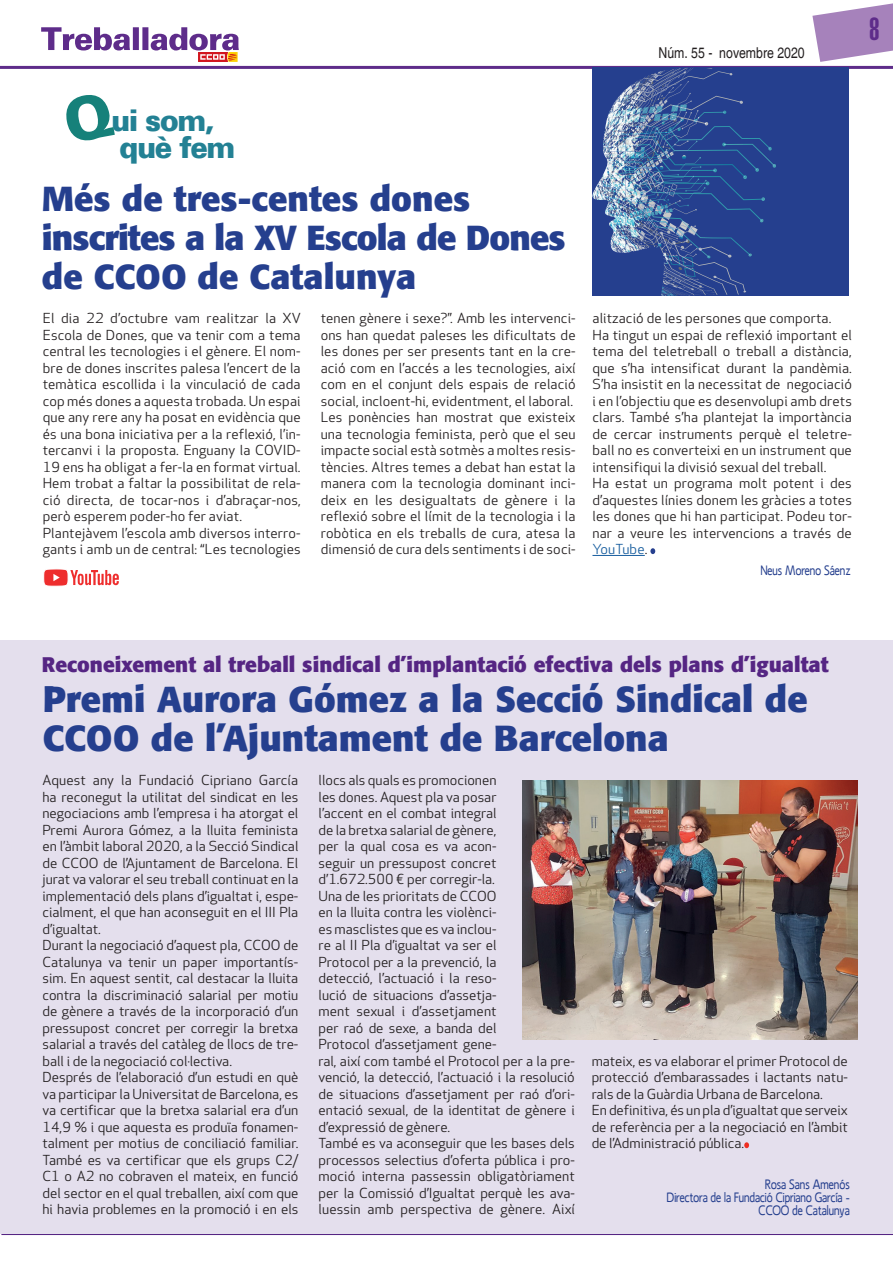
<style>
.page{position:relative;width:893px;height:1263px;background:#fff}
.page>*{position:absolute;margin:0;border:0;box-sizing:border-box;transform-origin:0 0}
.t1{font:700 36px/39px "Formata";color:#253f8e}
.t2{font:700 34.5px/39px "Formata";color:#253f8e}
.t3{font:900 extra-condensed 31.5px "Helvetica";color:#5e2c8a}
.t4{font:900 30px "Univers 75";letter-spacing:-.05em;color:#238194;scale:.96 1}
.t5{font:700 21px "Formata";color:#552583}
.t6{font:condensed 15px "Helvetica";color:#231f20}
.t7{font:13.5px/16.5px "Apex New";color:#231f20;scale:1.06 1}
.t8{font:13.5px/12.8px "Ligurino";color:#253f8e;text-align:right;scale:.9 1}
.s1{color:#175d9e}
</style>
<div class="page">
<svg style="left:812px;top:3px;width:81px;height:59px"></svg>
<hr style="left:0;top:66px;width:893px;height:3px;background:#5e2c8a">
<hr style="left:1px;top:1233px;width:892px;height:2px;background:#552583">
<svg style="left:41px;top:27px;width:198px;height:35px"></svg>
<div style="left:0;top:640px;width:893px;height:593px;background:#e4dfed"></div>
<div style="left:592px;top:68px;width:257px;height:228px;background:#253f8e"></div>
<svg style="left:592px;top:68px;width:184px;height:228px"></svg>
<img style="left:616px;top:252px;width:53px;height:30px">
<img style="left:641px;top:101px;width:1px;height:31px">
<img style="left:609px;top:179px;width:13px;height:15px">
<img style="left:601px;top:152px;width:34px;height:27px">
<img style="left:609px;top:202px;width:16px;height:35px">
<img style="left:609px;top:101px;width:32px;height:35px">
<img style="left:616px;top:81px;width:25px;height:20px">
<hr style="left:592px;top:555px;width:53px;height:1px;background:#175d9e">
<svg style="left:650px;top:548px;width:5px;height:6px"></svg>
<svg style="left:43px;top:569px;width:76px;height:18px"></svg>
<img style="left:522px;top:780px;width:335px;height:259px">
<svg style="left:744px;top:1142px;width:5px;height:6px"></svg>
<p class="t6" style="left:658px;top:44px;width:148px">Núm. 55 - novembre 2020</p>
<h3 class="t3" style="left:869px;top:11px;width:12px">8</h3>
<h3 class="t4" style="left:111px;top:101px;width:109px">ui som,</h3>
<h3 class="t4" style="left:119px;top:128px;width:122px">què fem</h3>
<h2 class="t2" style="left:42px;top:179px;width:525px">Més de tres-centes dones inscrites a la XV Escola de Dones de CCOO de Catalunya</h2>
<p class="t7" style="left:43px;top:310px;width:245px">El dia 22 d’octubre vam realitzar la XV Escola de Dones, que va tenir com a tema central les tecnologies i el gènere. El nom&shy;bre de dones inscrites palesa l’encert de la temàtica escollida i la vinculació de cada cop més dones a aquesta trobada. Un espai que any rere any ha posat en evidència que és una bona iniciativa per a la reflexió, l’in&shy;tercanvi i la proposta. Enguany la COVID-19 ens ha obligat a fer-la en format virtual.<br>Hem trobat a faltar la possibilitat de rela&shy;ció directa, de tocar-nos i d’abraçar-nos, però esperem poder-ho fer aviat.<br>Plantejàvem l’escola amb diversos interro&shy;gants i amb un de central: “Les tecnologies</p>
<p class="t7" style="left:321px;top:310px;width:242px">tenen gènere i sexe?”. Amb les intervenci&shy;ons han quedat paleses les dificultats de les dones per ser presents tant en la cre&shy;ació com en l’accés a les tecnologies, així com en el conjunt dels espais de relació social, incloent-hi, evidentment, el laboral.<br>Les ponències han mostrat que existeix una tecnologia feminista, però que el seu impacte social està sotmès a moltes resis&shy;tències. Altres temes a debat han estat la manera com la tecnologia dominant inci&shy;deix en les desigualtats de gènere i la reflexió sobre el límit de la tecnologia i la robòtica en els treballs de cura, atesa la dimensió de cura dels sentiments i de soci-</p>
<p class="t7" style="left:592px;top:310px;width:246px">alització de les persones que comporta.<br>Ha tingut un espai de reflexió important el tema del teletreball o treball a distància, que s’ha intensificat durant la pandèmia.<br>S’ha insistit en la necessitat de negociació i en l’objectiu que es desenvolupi amb drets clars. També s’ha plantejat la importància de cercar instruments perquè el teletre&shy;ball no es converteixi en un instrument que intensifiqui la divisió sexual del treball.<br>Ha estat un programa molt potent i des d’aquestes línies donem les gràcies a totes les dones que hi han participat. Podeu tor&shy;nar a veure les intervencions a través de <span class="s1">YouTube</span>.</p>
<p class="t8" style="left:761px;top:564px;width:101px">Neus Moreno Sáenz</p>
<h3 class="t5" style="left:42px;top:652px;width:788px">Reconeixement al treball sindical d’implantació efectiva dels plans d’igualtat</h3>
<h1 class="t1" style="left:43px;top:679px;width:766px">Premi Aurora Gómez a la Secció Sindical de<br>CCOO de l’Ajuntament de Barcelona</h1>
<p class="t7" style="left:43px;top:772px;width:243px">Aquest any la Fundació Cipriano García ha reconegut la utilitat del sindicat en les negociacions amb l’empresa i ha atorgat el Premi Aurora Gómez, a la lluita feminista en l’àmbit laboral 2020, a la Secció Sindical de CCOO de l’Ajuntament de Barcelona. El jurat va valorar el seu treball continuat en la implementació dels plans d’igualtat i, espe&shy;cialment, el que han aconseguit en el III Pla d’igualtat.<br>Durant la negociació d’aquest pla, CCOO de Catalunya va tenir un paper importantís&shy;sim. En aquest sentit, cal destacar la lluita contra la discriminació salarial per motiu de gènere a través de la incorporació d’un pressupost concret per corregir la bretxa salarial a través del catàleg de llocs de tre&shy;ball i de la negociació col·lectiva.<br>Després de l’elaboració d’un estudi en què va participar la Universitat de Barcelona, es va certificar que la bretxa salarial era d’un 14,9 % i que aquesta es produïa fonamen&shy;talment per motius de conciliació familiar.<br>També es va certificar que els grups C2/ C1 o A2 no cobraven el mateix, en funció del sector en el qual treballen, així com que hi havia problemes en la promoció i en els</p>
<p class="t7" style="left:319px;top:772px;width:243px">llocs als quals es promocionen<br>les dones. Aquest pla va posar<br>l’accent en el combat integral<br>de la bretxa salarial de gènere,<br>per la qual cosa es va acon-<br>seguir un pressupost concret<br>d’1.672.500 € per corregir-la.<br>Una de les prioritats de CCOO<br>en la lluita contra les violènci-<br>es masclistes que es va inclou-<br>re al II Pla d’igualtat va ser el<br>Protocol per a la prevenció, la<br>detecció, l’actuació i la reso-<br>lució de situacions d’assetja-<br>ment sexual i d’assetjament<br>per raó de sexe, a banda del<br>Protocol d’assetjament gene-<br>ral, així com també el Protocol per a la pre&shy;venció, la detecció, l’actuació i la resolució de situacions d’assetjament per raó d’ori&shy;entació sexual, de la identitat de gènere i d’expressió de gènere.<br>També es va aconseguir que les bases dels processos selectius d’oferta pública i pro&shy;moció interna passessin obligatòriament per la Comissió d’Igualtat perquè les ava&shy;luessin amb perspectiva de gènere. Així</p>
<p class="t7" style="left:592px;top:1052px;width:243px">mateix, es va elaborar el primer Protocol de protecció d’embarassades i lactants natu&shy;rals de la Guàrdia Urbana de Barcelona.<br>En definitiva, és un pla d’igualtat que serveix de referència per a la negociació en l’àmbit de l’Administració pública.</p>
<p class="t8" style="left:667px;top:1178px;width:205px">Rosa Sans Amenós<br>Directora de la Fundació Cipriano García -<br>CCOO de Catalunya</p>
</div>
